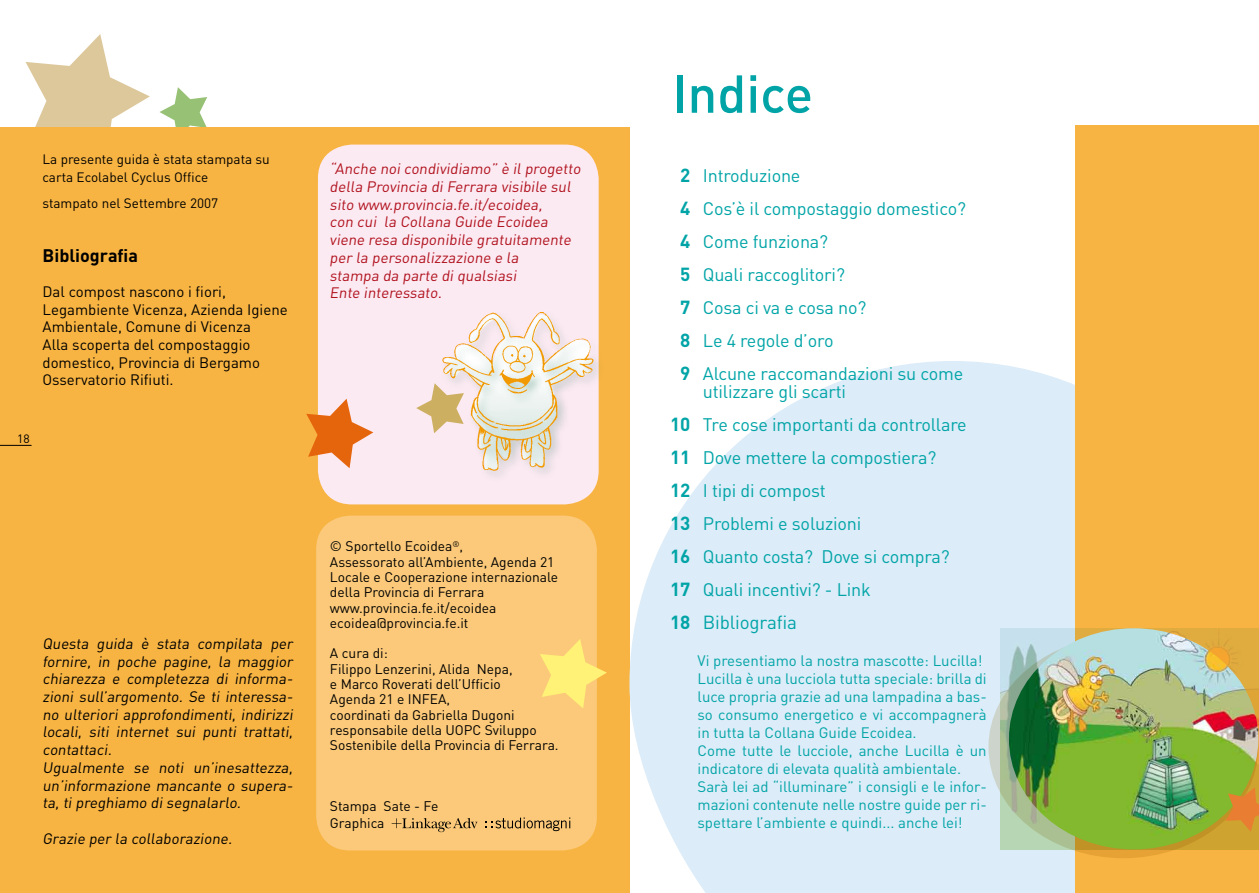
<style>
.page{position:relative;width:1259px;height:893px;background:#fff}
.page>*{position:absolute;margin:0;border:0;box-sizing:border-box;transform-origin:0 0}
.t1{font:500 52.5px "DIN";color:#00a4a7}
.t2{font:700 18.75px/33px "DIN";letter-spacing:-.01em;color:#00a4a7;text-align:justify}
.t3{font:18.75px "DIN";letter-spacing:-.01em;color:#00a4a7}
.t4{font:18px/33px "DIN";letter-spacing:-.01em;color:#00a4a7}
.t5{font:700 18px "DIN";color:#000}
.t6{font:15px/17.7px "DIN";color:#000}
.t7{font:15px/18px "DIN";color:#00a4a7}
.t8{font:15px/17.7px "DIN";color:#b0121e}
.t9{font:13.8px/15.3px "DIN";color:#000}
.t10{font:13.5px/17.7px "DIN";color:#000}
.t11{font:12px "DIN";color:#000}
</style>
<div class="page">
<svg style="left:26px;top:34px;width:124px;height:94px"></svg>
<svg style="left:159px;top:87px;width:48px;height:41px"></svg>
<div style="left:0;top:128px;width:629px;height:765px;background:#f8b442"></div>
<hr style="left:0;top:445px;width:32px;height:1px;background:#000">
<div style="left:318px;top:145px;width:280px;height:359px;background:#fceaf2;border-radius:34px"></div>
<img style="left:485px;top:302px;width:114px;height:190px">
<svg style="left:306px;top:399px;width:67px;height:69px"></svg>
<svg style="left:416px;top:314px;width:177px;height:156px"></svg>
<div style="left:316px;top:516px;width:281px;height:334px;background:#fbc979;border-radius:34px"></div>
<svg style="left:540px;top:639px;width:67px;height:69px"></svg>
<svg style="left:392px;top:818px;width:85px;height:14px"></svg>
<svg style="left:485px;top:817px;width:85px;height:14px"></svg>
<svg style="left:629px;top:361px;width:446px;height:532px;background:#e0eef8"></svg>
<div style="left:1075px;top:126px;width:184px;height:767px;background:#f8b442"></div>
<svg style="left:988px;top:636px;width:270px;height:222px;background:#c3bc8c"></svg>
<img style="left:1009px;top:628px;width:249px;height:221px">
<svg style="left:1225px;top:787px;width:34px;height:45px;background:#cf912f"></svg>
<p class="t10" style="left:43px;top:150px;width:229px">La presente guida è stata stampata su carta Ecolabel Cyclus Office</p>
<p class="t10" style="left:43px;top:194px;width:177px">stampato nel Settembre 2007</p>
<p class="t5" style="left:43px;top:243px;width:97px">Bibliografia</p>
<p class="t6" style="left:43px;top:282px;width:247px">Dal compost nascono i fiori,<br>Legambiente Vicenza, Azienda Igiene<br>Ambientale, Comune di Vicenza<br>Alla scoperta del compostaggio domestico, Provincia di Bergamo<br>Osservatorio Rifiuti.</p>
<p class="t11" style="left:17px;top:431px;width:14px">18</p>
<p class="t8" style="left:330px;top:160px;width:255px">“Anche noi condividiamo” è il progetto della Provincia di Ferrara visibile sul sito www.provincia.fe.it/ecoidea,<br>con cui la Collana Guide Ecoidea viene resa disponibile gratuitamente per la personalizzazione e la<br>stampa da parte di qualsiasi<br>Ente interessato.</p>
<p class="t6" style="left:43px;top:634px;width:254px">Questa guida è stata compilata per fornire, in poche pagine, la maggior chiarezza e completezza di informa&shy;zioni sull’argomento. Se ti interessa&shy;no ulteriori approfondimenti, indirizzi locali, siti internet sui punti trattati, contattaci.<br>Ugualmente se noti un’inesattezza, un’informazione mancante o supera&shy;ta, ti preghiamo di segnalarlo.</p>
<p class="t6" style="left:43px;top:829px;width:194px">Grazie per la collaborazione.</p>
<p class="t9" style="left:330px;top:538px;width:230px">© Sportello Ecoidea<sup>®</sup>,<br>Assessorato all’Ambiente, Agenda 21<br>Locale e Cooperazione internazionale della Provincia di Ferrara www.provincia.fe.it/ecoidea ecoidea@provincia.fe.it</p>
<p class="t9" style="left:330px;top:645px;width:230px">A cura di:<br>Filippo Lenzerini, Alida Nepa,<br>e Marco Roverati dell’Ufficio<br>Agenda 21 e INFEA,<br>coordinati da Gabriella Dugoni responsabile della UOPC Sviluppo<br>Sostenibile della Provincia di Ferrara.</p>
<p class="t9" style="left:330px;top:798px;width:110px;line-height:16.5px">Stampa Sate - Fe<br>Graphica</p>
<h1 class="t1" style="left:672px;top:60px;width:143px">Indice</h1>
<p class="t2" style="left:680px;top:158px;width:12px">2<br>4<br>4<br>5<br>7<br>8<br>9</p>
<p class="t2" style="left:670px;top:407px;width:22px">10<br>11<br>12<br>13<br>16<br>17<br>18</p>
<p class="t4" style="left:703px;top:158px;width:265px">Introduzione<br>Cos’è il compostaggio domestico?<br>Come funziona?<br>Quali raccoglitori?<br>Cosa ci va e cosa no?<br>Le 4 regole d’oro<br>Alcune raccomandazioni su come</p>
<p class="t4" style="left:703px;top:374px;width:265px">utilizzare gli scarti<br>Tre cose importanti da controllare<br>Dove mettere la compostiera?<br>I tipi di compost<br>Problemi e soluzioni<br>Quanto costa? Dove si compra?<br>Quali incentivi? - Link</p>
<p class="t3" style="left:703px;top:610px;width:96px">Bibliografia</p>
<p class="t7" style="left:697px;top:651px;width:291px">Vi presentiamo la nostra mascotte: Lucilla!<br>Lucilla è una lucciola tutta speciale: brilla di luce propria grazie ad una lampadina a bas&shy;so consumo energetico e vi accompagnerà in tutta la Collana Guide Ecoidea.<br>Come tutte le lucciole, anche Lucilla è un indicatore di elevata qualità ambientale.<br>Sarà lei ad “illuminare” i consigli e le infor&shy;mazioni contenute nelle nostre guide per ri&shy;spettare l’ambiente e quindi... anche lei!</p>
</div>
